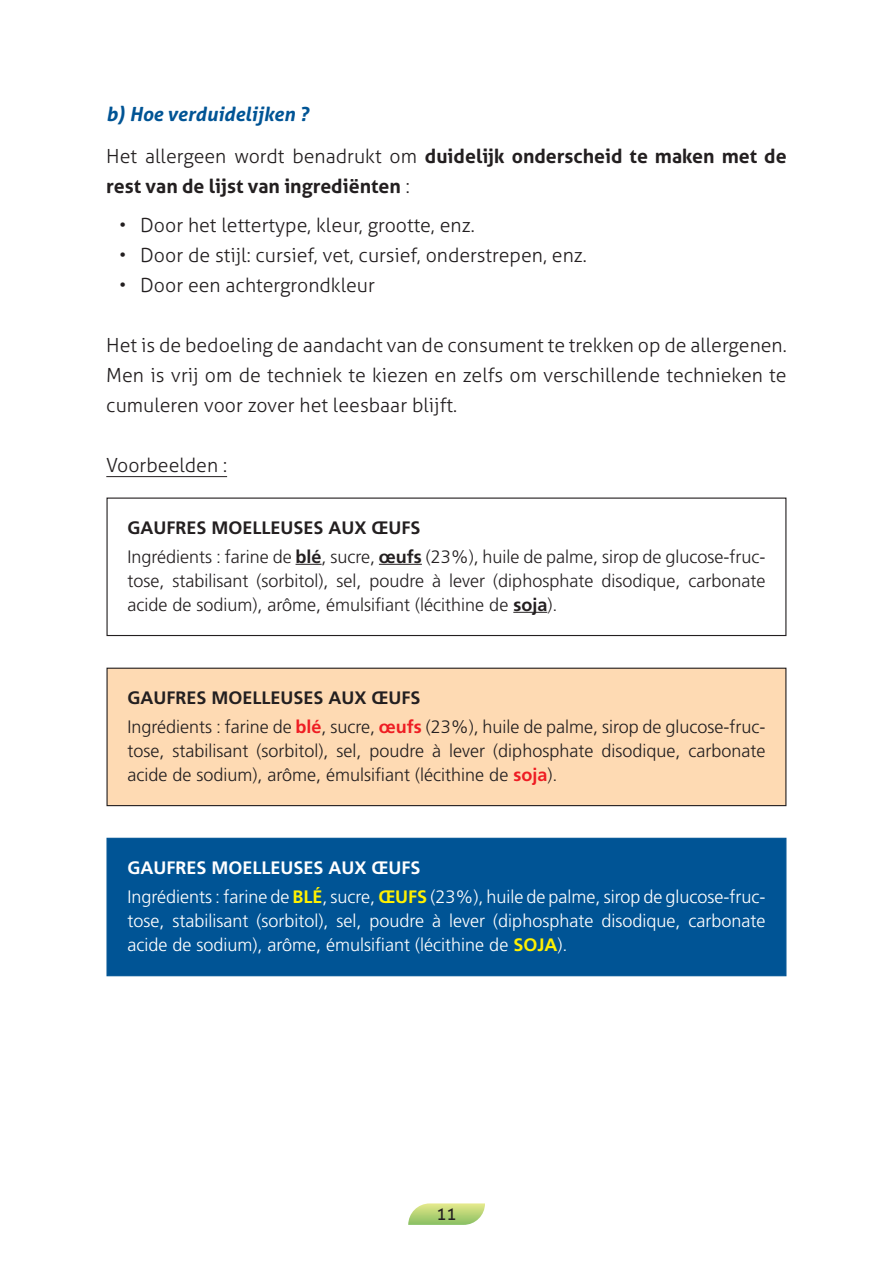
<style>
.page{position:relative;width:893px;height:1263px;background:#fff}
.page>*{position:absolute;margin:0;border:0;box-sizing:border-box;transform-origin:0 0}
.t1{font:300 19.5px/30px "Aller";color:#231f20;text-align:justify}
.t2{font:700 19.5px/42.8px "Aller";color:#231f20}
.t3{font:300 18px/28.2px "Frutiger LT Std";color:#231f20}
.t4{font:300 18px/28.2px "Frutiger LT Std";color:#fff}
.t5{font:18px "Aller";color:#231f20;scale:.93 1}
.s1{font-style:italic;color:#005495}
.s2{font-weight:300}
.s3{font-weight:700}
.s4{font-weight:700;color:#ee1d23}
.s5{font-weight:700;color:#fff101}
</style>
<div class="page">
<hr style="left:106px;top:476px;width:121px;height:1px;background:#231f20">
<div style="left:106px;top:497px;width:680px;height:139px;border:1px solid #231f20"></div>
<div style="left:107px;top:668px;width:679px;height:138px;background:#fedab3"></div>
<div style="left:106px;top:668px;width:680px;height:138px;border:1px solid #231f20"></div>
<div style="left:106px;top:838px;width:680px;height:138px;background:#005495"></div>
<svg style="left:296px;top:564px;width:26px;height:1px"></svg>
<hr style="left:379px;top:564px;width:43px;height:1px;background:#231f20">
<hr style="left:513px;top:612px;width:34px;height:1px;background:#231f20">
<svg style="left:408px;top:1203px;width:77px;height:22px;background:#c1da8a"></svg>
<p class="t2" style="left:106px;top:92px;width:682px"><span class="s1">b) Hoe verduidelijken ?<br></span><span class="s2">Het allergeen wordt benadrukt om</span> duidelijk onderscheid te maken met de</p>
<p class="t2" style="left:106px;top:165px;width:305px">rest van de lijst van ingrediënten <span class="s2">:</span></p>
<p class="t1" style="left:119px;top:210px;width:357px">• Door het lettertype, kleur, grootte, enz.</p>
<p class="t1" style="left:119px;top:240px;width:469px">• Door de stijl: cursief, vet, cursief, onderstrepen, enz.</p>
<p class="t1" style="left:119px;top:270px;width:257px">• Door een achtergrondkleur</p>
<p class="t1" style="left:106px;top:330px;width:682px">Het is de bedoeling de aandacht van de consument te trekken op de allergenen.<br>Men is vrij om de techniek te kiezen en zelfs om verschillende technieken te cumuleren voor zover het leesbaar blijft.</p>
<p class="t1" style="left:106px;top:450px;width:122px">Voorbeelden :</p>
<p class="t3" style="left:128px;top:514px;width:639px"><span class="s3">GAUFRES MOELLEUSES AUX ŒUFS<br></span>Ingrédients : farine de <span class="s3">blé</span>, sucre, <span class="s3">œufs</span> (23%), huile de palme, sirop de glucose-fruc-</p>
<p class="t3" style="left:128px;top:568px;width:639px;line-height:24px">tose, stabilisant (sorbitol), sel, poudre à lever (diphosphate disodique, carbonate acide de sodium), arôme, émulsifiant (lécithine de <span class="s3">soja</span>).</p>
<p class="t3" style="left:128px;top:684px;width:639px"><span class="s3">GAUFRES MOELLEUSES AUX ŒUFS<br></span>Ingrédients : farine de <span class="s4">blé</span>, sucre, <span class="s4">œufs</span> (23%), huile de palme, sirop de glucose-fruc-</p>
<p class="t3" style="left:128px;top:739px;width:639px;line-height:24px">tose, stabilisant (sorbitol), sel, poudre à lever (diphosphate disodique, carbonate acide de sodium), arôme, émulsifiant (lécithine de <span class="s4">soja</span>).</p>
<p class="t4" style="left:128px;top:854px;width:639px"><span class="s3">GAUFRES MOELLEUSES AUX ŒUFS<br></span>Ingrédients : farine de <span class="s5">BLÉ</span>, sucre, <span class="s5">ŒUFS</span> (23%), huile de palme, sirop de glucose-fruc-</p>
<p class="t4" style="left:128px;top:909px;width:639px;line-height:24px">tose, stabilisant (sorbitol), sel, poudre à lever (diphosphate disodique, carbonate acide de sodium), arôme, émulsifiant (lécithine de <span class="s5">SOJA</span>).</p>
<p class="t5" style="left:436px;top:1203px;width:23px">11</p>
</div>
